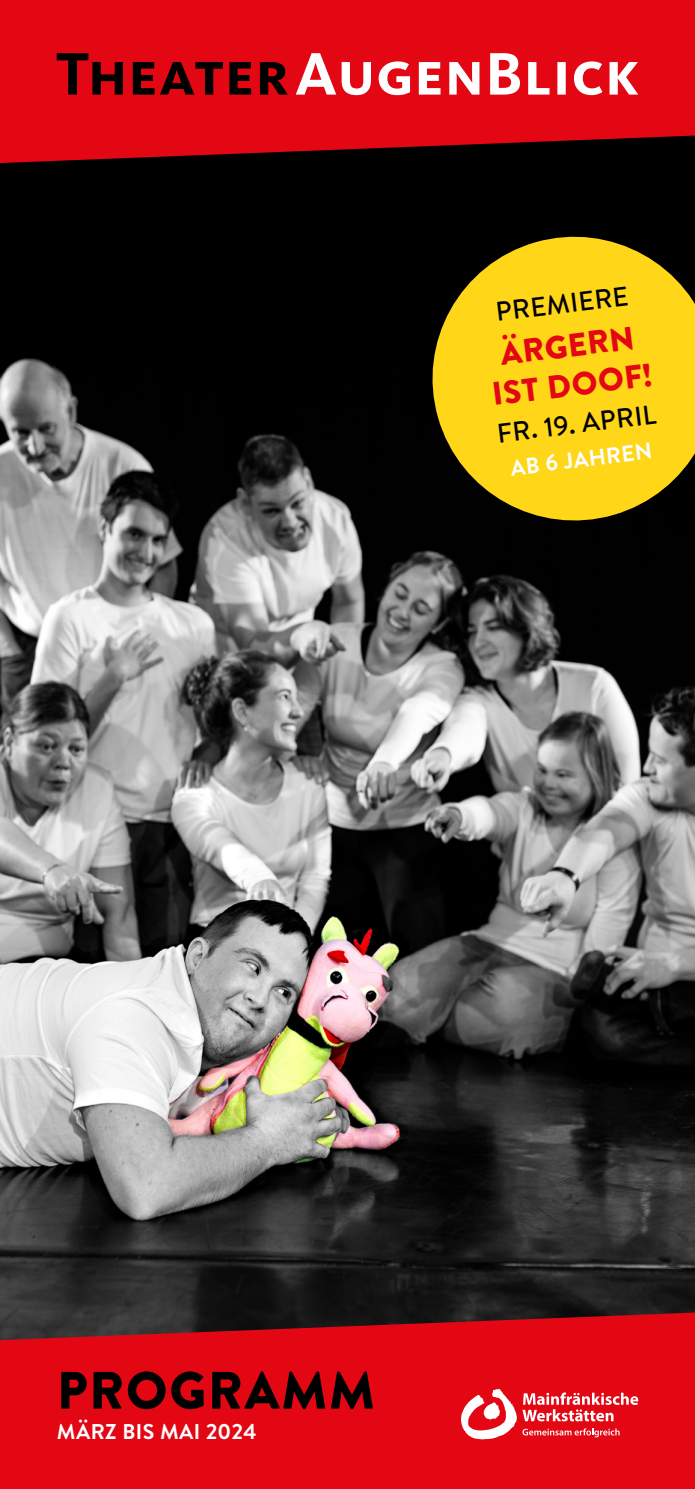
<style>
.page{position:relative;width:695px;height:1489px;background:#fff}
.page>*{position:absolute;margin:0;border:0;box-sizing:border-box;transform-origin:0 0}
.t1{font:900 52.5px "Brandon Text";letter-spacing:.03em;color:#000}
.t2{font:900 32.5px/39px "Brandon Text";color:#e30613;text-align:center}
.t3{font:500 27px "Brandon Text";color:#000}
.t4{font:700 22.5px "Brandon Text";color:#fff}
.t5{font:700 21.5px "Brandon Text";letter-spacing:.02em;color:#fff}
</style>
<div class="page">
<img style="left:0;top:163px;width:694px;height:1149px">
<svg style="left:0;top:1312px;width:694px;height:176px;background:#d20814"></svg>
<svg style="left:0;top:0;width:694px;height:163px;background:#ca0510"></svg>
<svg style="left:416px;top:221px;width:278px;height:315px;background:#b19410"></svg>
<svg style="left:296px;top:53px;width:342px;height:42px"></svg>
<svg style="left:57px;top:53px;width:231px;height:42px;background:#8b030b"></svg>
<svg style="left:461px;top:1388px;width:177px;height:51px"></svg>
<p class="t3" style="left:493px;top:293px;width:134px;rotate:-7deg">PREMIERE</p>
<p class="t2" style="left:485px;top:335px;width:162px;rotate:-7deg">ÄRGERN<br>IST DOOF!</p>
<p class="t3" style="left:495px;top:415px;width:161px;rotate:-7deg">FR. 19. APRIL</p>
<p class="t4" style="left:508px;top:452px;width:144px;rotate:-7deg">AB 6 JAHREN</p>
<h1 class="t1" style="left:57px;top:1353px;width:319px">PROGRAMM</h1>
<p class="t5" style="left:57px;top:1416px;width:201px">MÄRZ BIS MAI 2024</p>
</div>
